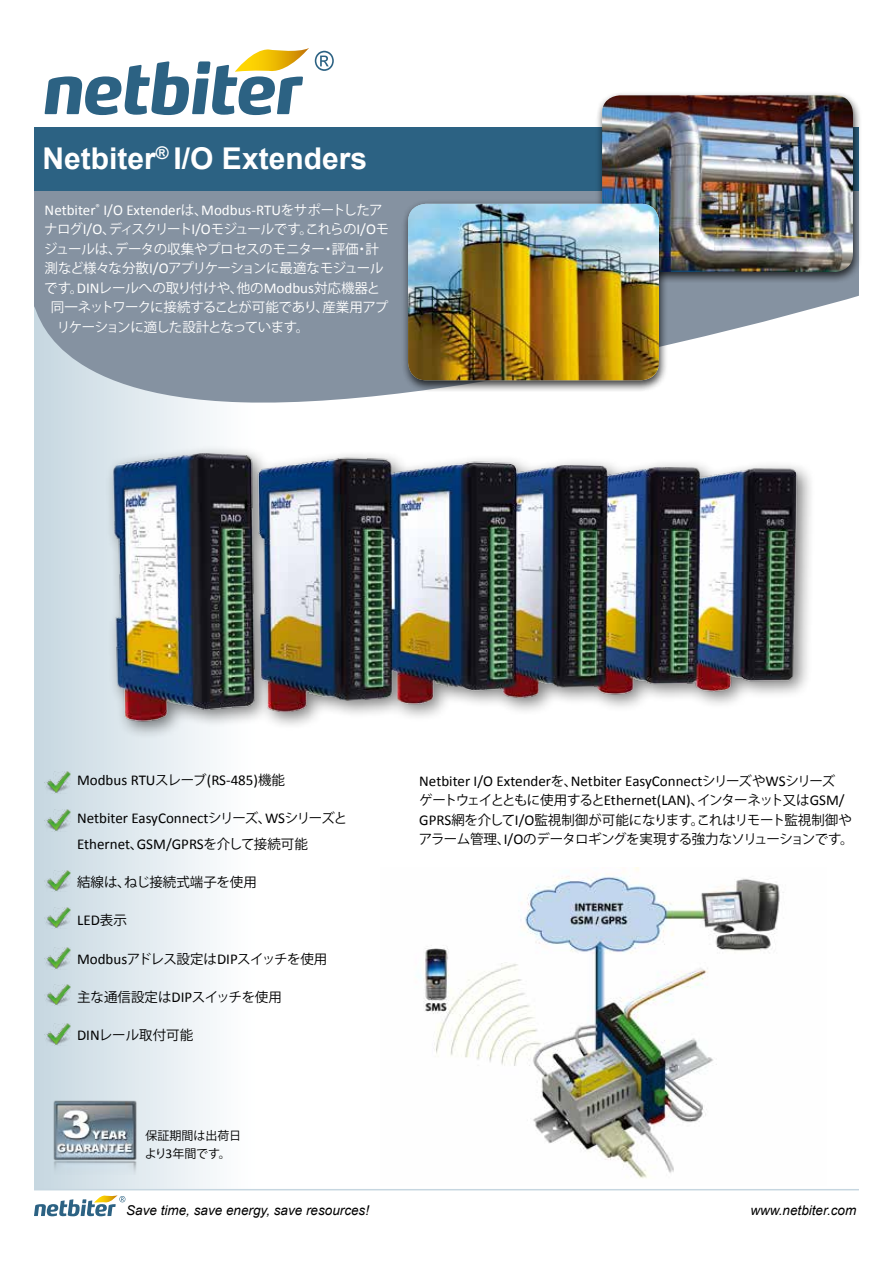
<style>
.page{position:relative;width:893px;height:1263px;background:#fff}
.page>*{position:absolute;margin:0;border:0;box-sizing:border-box;transform-origin:0 0}
.t1{font:700 30px "Arial";color:#fff}
.t2{font:15px/25.5px "Calibri";color:#000}
.t3{font:15px "Calibri";color:#fff}
.t4{font:13.5px/19.5px "Koz Go Pro";letter-spacing:-.05em;color:#000}
.t5{font:13.5px "Koz Go Pro";letter-spacing:-.04em;color:#fff}
.t6{font:italic 13.5px "Arial";color:#000}
.t7{font:13.5px "Koz Go Pro";color:#000}
.t8{font:13.5px "Koz Go Pro";letter-spacing:-.09em;color:#fff}
.t9{font:13.5px "Koz Go Pro";color:#fff}
.t10{font:13.5px "Koz Go Pro";letter-spacing:-.02em;color:#fff}
.t11{font:13.5px "Koz Go Pro";letter-spacing:-.02em;color:#000}
.t12{font:12px/18px "Koz Go Pro";color:#000}
.s1{font-family:"Koz Go Pro";font-size:13.5px}
.s2{font-family:"Calibri";font-size:15px}
.s3{font-family:"Calibri";font-size:13.5px}
</style>
<div class="page">
<div style="left:34px;top:128px;width:825px;height:126px;background:#2c6283"></div>
<div style="left:34px;top:289px;width:221px;height:900px;background:linear-gradient(to right,#c6d7e0,#fff)"></div>
<svg style="left:34px;top:289px;width:825px;height:120px;fill:#8592a1"></svg>
<div style="left:34px;top:191px;width:825px;height:98px;background:#8592a1"></div>
<svg style="left:34px;top:1195px;width:91px;height:21px"></svg>
<hr style="left:34px;top:1189px;width:825px;height:1px;background:#c6d6e0">
<svg style="left:45px;top:48px;width:264px;height:67px"></svg>
<svg style="left:315px;top:51px;width:19px;height:20px"></svg>
<div style="left:595px;top:91px;width:268px;height:193px;background:#000;opacity:.75"></div>
<img style="left:602px;top:95px;width:251px;height:177px">
<div style="left:401px;top:200px;width:268px;height:192px;background:#000;opacity:.75"></div>
<img style="left:408px;top:204px;width:251px;height:176px">
<img style="left:45px;top:771px;width:27px;height:22px">
<img style="left:45px;top:809px;width:27px;height:22px">
<img style="left:45px;top:870px;width:27px;height:22px">
<img style="left:45px;top:907px;width:27px;height:22px">
<img style="left:45px;top:947px;width:27px;height:22px">
<img style="left:45px;top:984px;width:27px;height:22px">
<img style="left:45px;top:1024px;width:27px;height:21px">
<img style="left:418px;top:867px;width:366px;height:312px">
<img style="left:51px;top:1099px;width:88px;height:75px">
<img style="left:72px;top:425px;width:739px;height:330px">
<h1 class="t1" style="left:43px;top:138px;width:326px">Netbiter<sup>®</sup> I/O Extenders</h1>
<p class="t3" style="left:45px;top:200px;width:340px">Netbiter<sup>®</sup> I/O Extender<span class="s1">は、</span>Modbus-RTU<span class="s1">をサポートしたア</span></p>
<p class="t8" style="left:44px;top:221px;width:347px">ナログ<span class="s2">I/O</span>、ディスクリート<span class="s2">I/O</span>モジュールです。これらの<span class="s2">I/O</span>モ</p>
<p class="t10" style="left:44px;top:240px;width:336px">ジュールは、データの収集やプロセスのモニター・評価・計</p>
<p class="t5" style="left:45px;top:260px;width:340px">測など様々な分散<span class="s2">I/O</span>アプリケーションに最適なモジュール</p>
<p class="t9" style="left:44px;top:279px;width:338px">です。<span class="s2">DIN</span>レールへの取り付けや、他の<span class="s2">Modbus</span>対応機器と</p>
<p class="t5" style="left:51px;top:299px;width:339px">同一ネットワークに接続することが可能であり、産業用アプ</p>
<p class="t5" style="left:45px;top:318px;width:266px">　リケーションに適した設計となっています。</p>
<p class="t2" style="left:77px;top:767px;width:210px">Modbus RTU<span class="s1">スレーブ</span>(RS-485)<span class="s1">機能</span></p>
<p class="t2" style="left:77px;top:806px;width:272px">Netbiter EasyConnect<span class="s1">シリーズ、</span>WS<span class="s1">シリーズと<br></span>Ethernet<span class="s1">、</span>GSM/GPRS<span class="s1">を介して接続可能</span></p>
<p class="t7" style="left:77px;top:873px;width:181px">結線は、ねじ接続式端子を使用</p>
<p class="t2" style="left:77px;top:908px;width:51px">LED<span class="s1">表示</span></p>
<p class="t11" style="left:77px;top:950px;width:252px"><span class="s2">Modbus</span>アドレス設定は<span class="s2">DIP</span>スイッチを使用</p>
<p class="t7" style="left:77px;top:988px;width:206px">主な通信設定は<span class="s2">DIP</span>スイッチを使用</p>
<p class="t7" style="left:77px;top:1026px;width:118px"><span class="s2">DIN</span>レール取付可能</p>
<p class="t12" style="left:145px;top:1126px;width:98px">保証期間は出荷日より<span class="s3">3</span>年間です。</p>
<p class="t2" style="left:419px;top:768px;width:418px">Netbiter I/O Extender<span class="s1">を、</span>Netbiter EasyConnect<span class="s1">シリーズや</span>WS<span class="s1">シリーズ</span></p>
<p class="t4" style="left:419px;top:791px;width:437px">ゲートウェイとともに使用すると<span class="s2">Ethernet(LAN)</span>、インターネット又は<span class="s2">GSM/<br>GPRS</span>網を介して<span class="s2">I/O</span>監視制御が可能になります。これはリモート監視制御やアラーム管理、<span class="s2">I/O</span>のデータロギングを実現する強力なソリューションです。</p>
<p class="t6" style="left:126px;top:1201px;width:244px">Save time, save energy, save resources!</p>
<p class="t6" style="left:750px;top:1201px;width:108px">www.netbiter.com</p>
</div>
